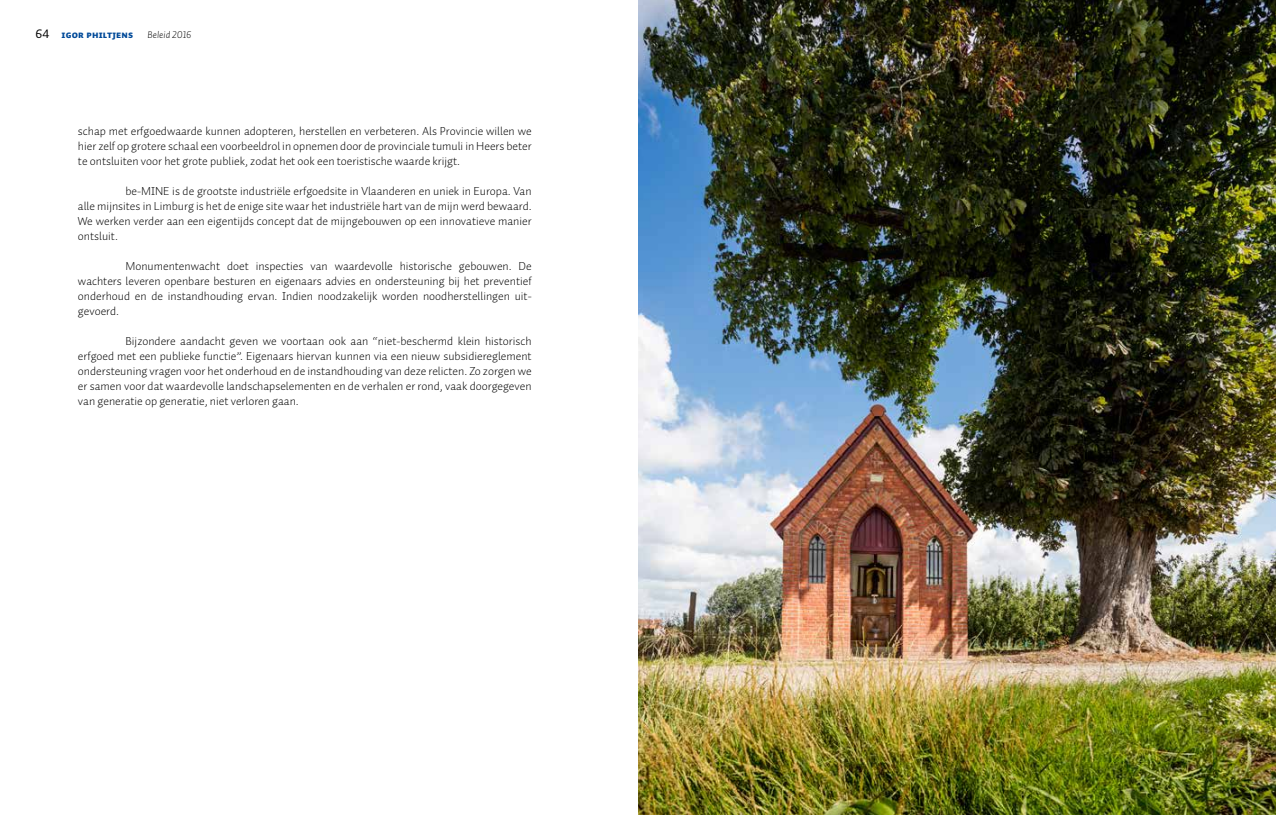
<style>
.page{position:relative;width:1276px;height:815px;background:#fff}
.page>*{position:absolute;margin:0;border:0;box-sizing:border-box;transform-origin:0 0}
.t1{font:300 11.88px/15px "Auto 1";color:#000;text-align:justify}
.t2{font:10px "Auto 1 Black Sm Cp";letter-spacing:.02em;color:#004a99}
.t3{font:10px "Auto 1 Light Italic LF";color:#000}
.s1{font-family:"Auto 1 Regular LF";font-size:12.5px;color:#000}
</style>
<div class="page">
<img style="left:638px;top:0;width:638px;height:815px">
<p class="t2" style="left:35px;top:30px;width:99px"><span class="s1">64</span> Igor philtjens</p>
<p class="t3" style="left:148px;top:29px;width:45px">Beleid 2016</p>
<p class="t1" style="left:78px;top:123px;width:455px">schap met erfgoedwaarde kunnen adopteren, herstellen en verbeteren. Als Provincie willen we hier zelf op grotere schaal een voorbeeldrol in opnemen door de provinciale tumuli in Heers beter te ontsluiten voor het grote publiek, zodat het ook een toeristische waarde krijgt.</p>
<p class="t1" style="left:78px;top:183px;width:455px;text-indent:47px">be-MINE is de grootste industriële erfgoedsite in Vlaanderen en uniek in Europa. Van alle mijnsites in Limburg is het de enige site waar het industriële hart van de mijn werd bewaard.<br>We werken verder aan een eigentijds concept dat de mijngebouwen op een innovatieve manier ontsluit.</p>
<p class="t1" style="left:78px;top:258px;width:455px;text-indent:47px">Monumentenwacht doet inspecties van waardevolle historische gebouwen. De wachters leveren openbare besturen en eigenaars advies en ondersteuning bij het preventief onderhoud en de instandhouding ervan. Indien noodzakelijk worden noodherstellingen uit&shy;gevoerd.</p>
<p class="t1" style="left:78px;top:333px;width:455px;text-indent:47px">Bijzondere aandacht geven we voortaan ook aan “niet-beschermd klein historisch erfgoed met een publieke functie”. Eigenaars hiervan kunnen via een nieuw subsidiereglement ondersteuning vragen voor het onderhoud en de instandhouding van deze relicten. Zo zorgen we er samen voor dat waardevolle landschapselementen en de verhalen er rond, vaak doorgegeven van generatie op generatie, niet verloren gaan.</p>
</div>
